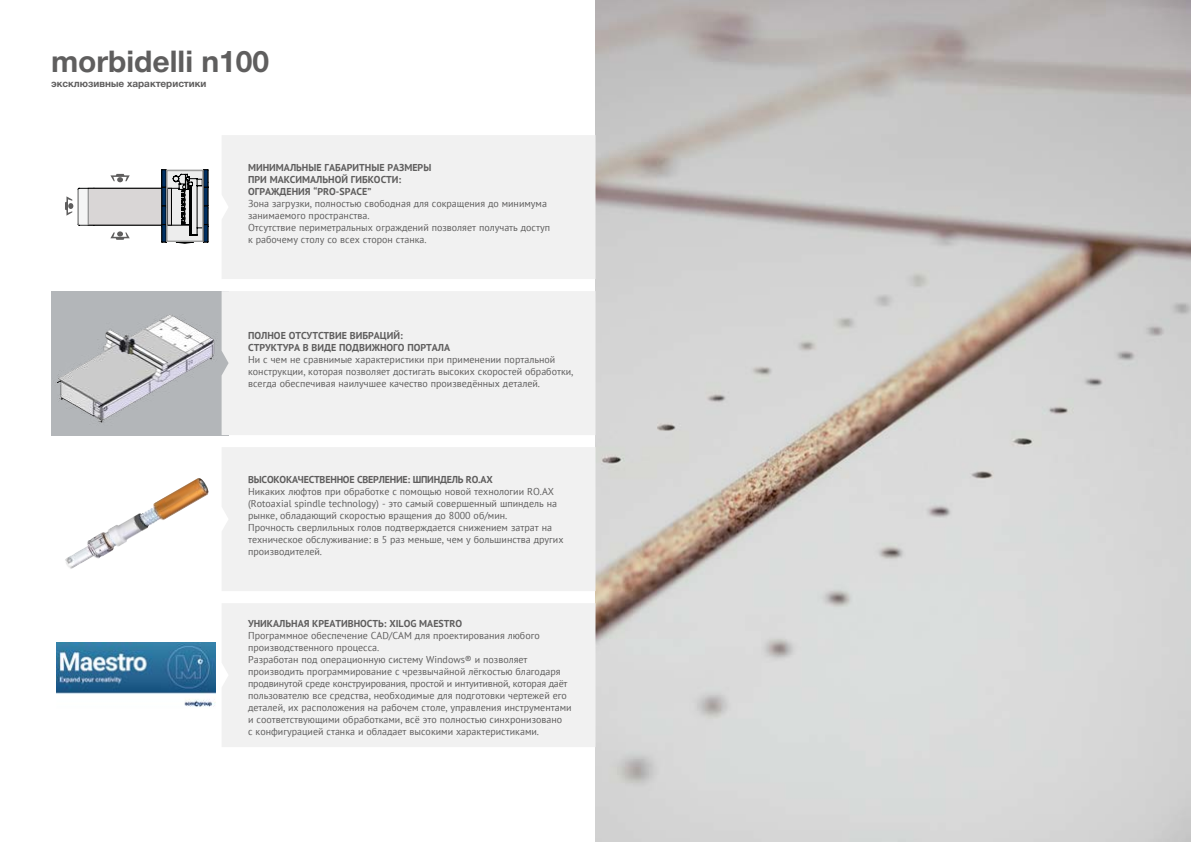
<style>
.page{position:relative;width:1191px;height:842px;background:#fff}
.page>*{position:absolute;margin:0;border:0;box-sizing:border-box;transform-origin:0 0}
.t1{font:700 30px "Helvetica Neue Cyr";color:#5f5e5e}
.t2{font:10px/12px "PT Sans";color:#5f5e5e}
.t3{font:700 10px/12px "PT Sans";color:#5f5e5e}
.t4{font:700 10px "PT Sans";letter-spacing:-.02em;color:#5f5e5e}
.t5{font:700 10px "Helvetica Neue Cyr";color:#5f5e5e}
</style>
<div class="page">
<img style="left:595px;top:0;width:596px;height:842px">
<img style="left:51px;top:291px;width:171px;height:144px">
<img style="left:65px;top:478px;width:144px;height:91px">
<img style="left:57px;top:642px;width:158px;height:65px">
<div style="left:222px;top:135px;width:373px;height:144px;background:#f1f1f1"></div>
<div style="left:222px;top:291px;width:373px;height:144px;background:#f1f1f1"></div>
<div style="left:222px;top:447px;width:373px;height:144px;background:#f1f1f1"></div>
<div style="left:222px;top:603px;width:373px;height:144px;background:#f1f1f1"></div>
<svg style="left:65px;top:170px;width:143px;height:73px"></svg>
<div style="left:166px;top:170px;width:38px;height:72px;border:1px solid #9d9d9c"></div>
<svg style="left:78px;top:189px;width:11px;height:36px"></svg>
<h1 class="t1" style="left:51px;top:45px;width:220px">morbidelli n100</h1>
<p class="t5" style="left:51px;top:78px;width:157px">эксклюзивные характеристики</p>
<p class="t3" style="left:248px;top:161px;width:185px">МИНИМАЛЬНЫЕ ГАБАРИТНЫЕ РАЗМЕРЫ<br>ПРИ МАКСИМАЛЬНОЙ ГИБКОСТИ:<br>ОГРАЖДЕНИЯ “PRO-SPACE”</p>
<p class="t2" style="left:248px;top:197px;width:303px">Зона загрузки, полностью свободная для сокращения до минимума занимаемого пространства.<br>Отсутствие периметральных ограждений позволяет получать доступ к рабочему столу со всех сторон станка.</p>
<p class="t3" style="left:248px;top:329px;width:204px">ПОЛНОЕ ОТСУТСТВИЕ ВИБРАЦИЙ:<br>СТРУКТУРА В ВИДЕ ПОДВИЖНОГО ПОРТАЛА</p>
<p class="t2" style="left:248px;top:353px;width:326px">Ни с чем не сравнимые характеристики при применении портальной конструкции, которая позволяет достигать высоких скоростей обработки, всегда обеспечивая наилучшее качество произведённых деталей.</p>
<p class="t4" style="left:248px;top:473px;width:246px">ВЫСОКОКАЧЕСТВЕННОЕ СВЕРЛЕНИЕ: ШПИНДЕЛЬ RO.AX</p>
<p class="t2" style="left:248px;top:485px;width:317px">Никаких люфтов при обработке с помощью новой технологии RO.AX (Rotoaxial spindle technology) - это самый совершенный шпиндель на рынке, обладающий скоростью вращения до 8000 об/мин.<br>Прочность сверлильных голов подтверждается снижением затрат на техническое обслуживание: в 5 раз меньше, чем у большинства других производителей.</p>
<p class="t3" style="left:248px;top:617px;width:216px">УНИКАЛЬНАЯ КРЕАТИВНОСТЬ: XILOG MAESTRO</p>
<p class="t2" style="left:248px;top:629px;width:325px">Программное обеспечение CAD/CAM для проектирования любого производственного процесса.<br>Разработан под операционную систему Windows® и позволяет производить программирование с чрезвычайной лёгкостью благодаря продвинутой среде конструирования, простой и интуитивной, которая даёт пользователю все средства, необходимые для подготовки чертежей его деталей, их расположения на рабочем столе, управления инструментами и соответствующими обработками, всё это полностью синхронизовано<br>с конфигурацией станка и обладает высокими характеристиками.</p>
</div>
